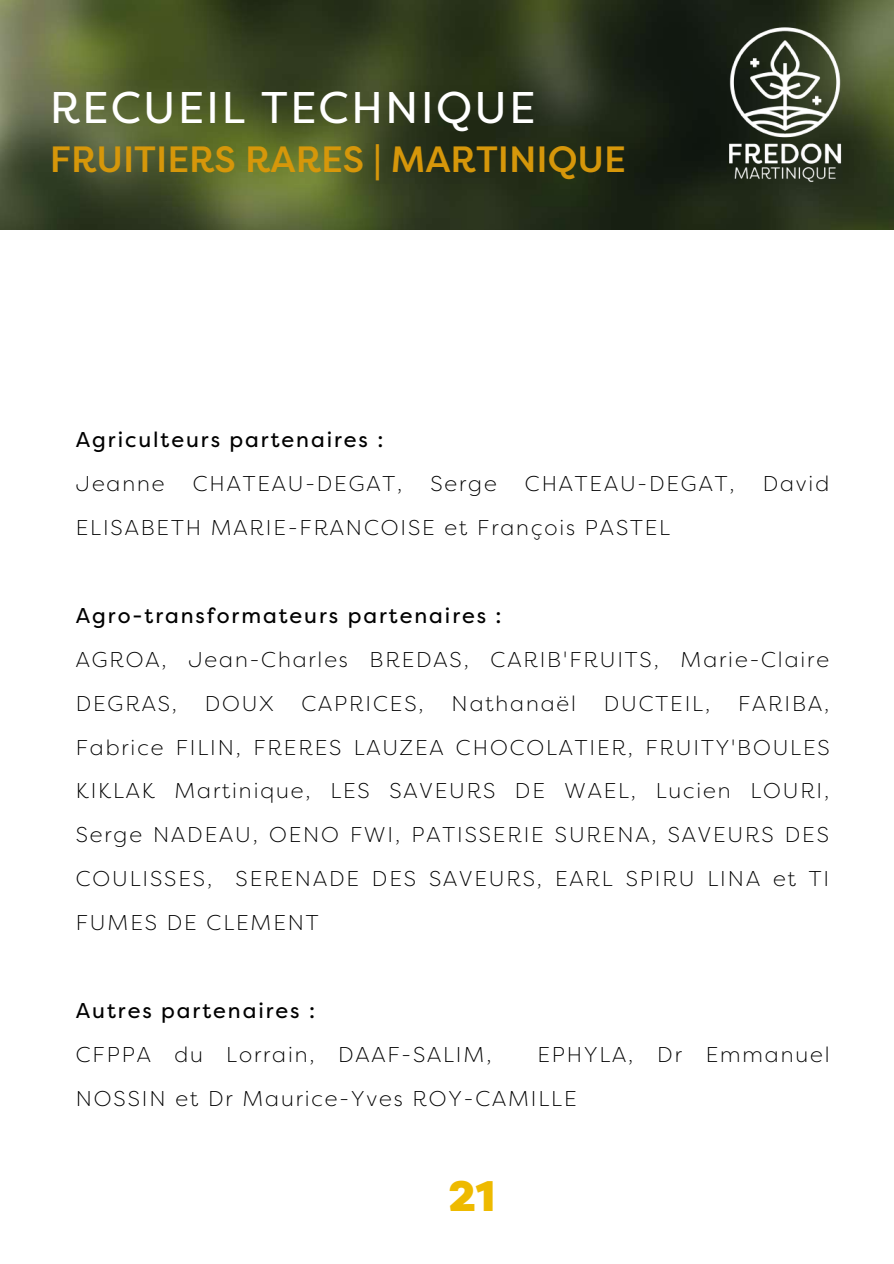
<style>
.page{position:relative;width:894px;height:1264px;background:#fff}
.page>*{position:absolute;margin:0;border:0;box-sizing:border-box;transform-origin:0 0}
.t1{font:44.25px "Filson Pro";letter-spacing:.05em;color:#fff}
.t2{font:900 42.6px "Filson Pro";color:#eeba00}
.t3{font:500 36.45px "Filson Pro";color:#d6970a}
.t4{font:300 21.3px/44px "Filson Pro";letter-spacing:.09em;color:#000}
.t5{font:21.3px "Filson Pro";letter-spacing:.09em;color:#000}
</style>
<div class="page">
<img style="left:0;top:0;width:893px;height:230px">
<img style="left:696px;top:17px;width:177px;height:177px">
<h1 class="t1" style="left:27px;top:68px;width:577px">CATALOGUE TECHNIQUE</h1>
<h1 class="t1" style="left:50px;top:91px;width:487px">RECUEIL TECHNIQUE</h1>
<h3 class="t3" style="left:50px;top:146px;width:577px">FRUITIERS RARES | MARTINIQUE</h3>
<h3 class="t3" style="left:27px;top:124px;width:577px">FRUITIERS RARES | MARTINIQUE</h3>
<p class="t5" style="left:76px;top:431px;width:309px">Agriculteurs partenaires :</p>
<p class="t4" style="left:76px;top:463px;width:90px">Jeanne</p>
<p class="t4" style="left:193px;top:463px;width:211px">CHATEAU-DEGAT,</p>
<p class="t4" style="left:430px;top:463px;width:68px">Serge</p>
<p class="t4" style="left:524px;top:463px;width:211px">CHATEAU-DEGAT,</p>
<p class="t4" style="left:762px;top:463px;width:68px">David</p>
<p class="t4" style="left:76px;top:507px;width:595px">ELISABETH MARIE-FRANCOISE et François PASTEL</p>
<p class="t5" style="left:76px;top:607px;width:427px">Agro-transformateurs partenaires :</p>
<p class="t4" style="left:76px;top:639px;width:754px">AGROA, Jean-Charles BREDAS, CARIB'FRUITS, Marie-Claire<br>DEGRAS,</p>
<p class="t4" style="left:205px;top:683px;width:70px">DOUX</p>
<p class="t4" style="left:301px;top:683px;width:124px">CAPRICES,</p>
<p class="t4" style="left:451px;top:683px;width:126px">Nathanaël</p>
<p class="t4" style="left:603px;top:683px;width:108px">DUCTEIL,</p>
<p class="t4" style="left:76px;top:683px;width:755px;text-align:justify;text-indent:662px">FARIBA, Fabrice FILIN, FRERES LAUZEA CHOCOLATIER, FRUITY'BOULES KIKLAK Martinique, LES SAVEURS DE WAEL, Lucien LOURI, Serge NADEAU, OENO FWI, PATISSERIE SURENA, SAVEURS DES COULISSES, SERENADE DES SAVEURS, EARL SPIRU LINA et TI FUMES DE CLEMENT</p>
<p class="t5" style="left:76px;top:1002px;width:241px">Autres partenaires :</p>
<p class="t4" style="left:76px;top:1034px;width:417px">CFPPA du Lorrain, DAAF-SALIM,</p>
<p class="t4" style="left:76px;top:1034px;width:755px;text-indent:461px">EPHYLA, Dr Emmanuel<br>NOSSIN et Dr Maurice-Yves ROY-CAMILLE</p>
<h2 class="t2" style="left:448px;top:1180px;width:48px">21</h2>
</div>
